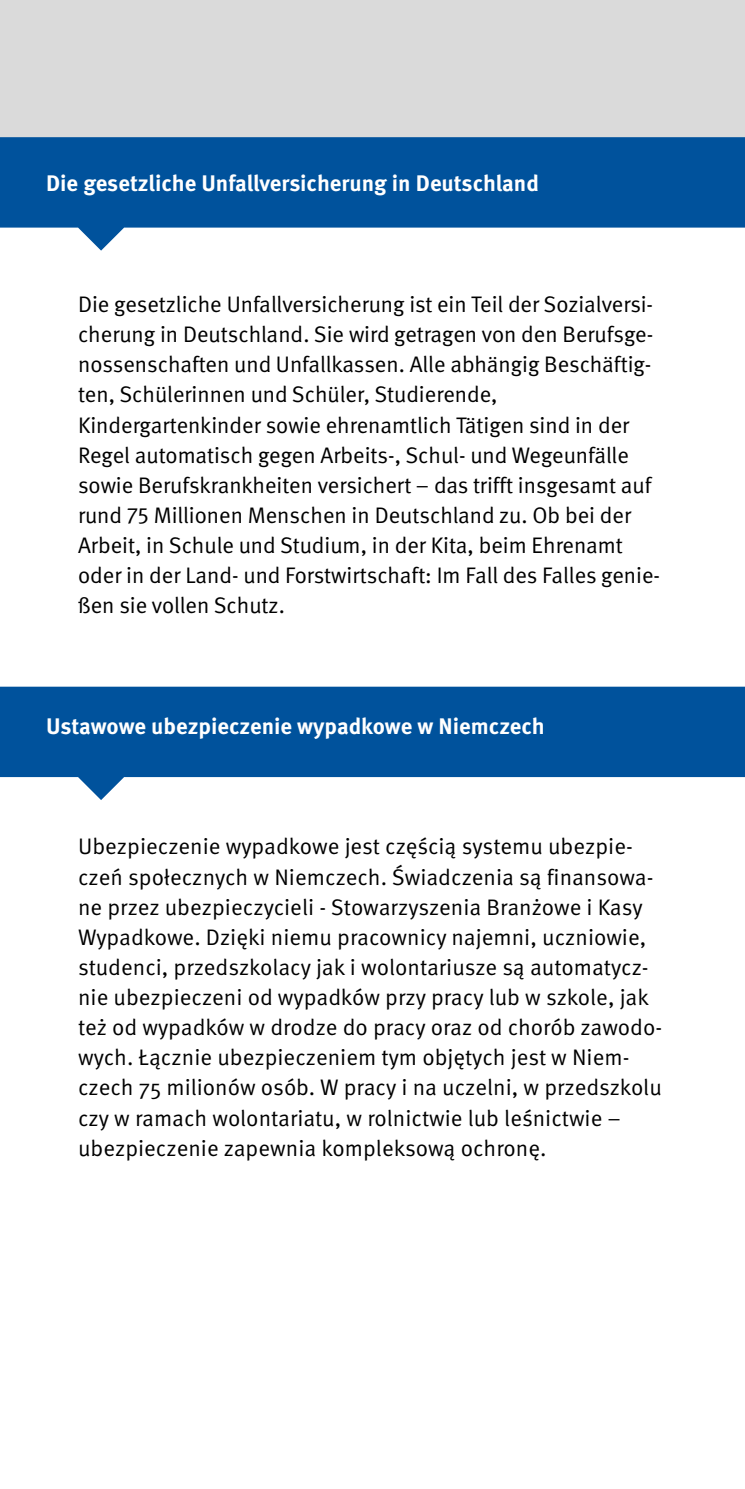
<style>
.page{position:relative;width:745px;height:1489px;background:#fff}
.page>*{position:absolute;margin:0;border:0;box-sizing:border-box;transform-origin:0 0}
.FT_pl{font:22.5px/30px "Meta Pro Norm";color:#000}
.FT{font:22.5px/30px "DGUV Meta";color:#000}
.H2_ohne_Zahl_pl{font:700 22.5px "Meta Pro";color:#fff}
</style>
<div class="page">
<hr style="left:744px;top:973px;width:1px;height:515px;background:#00529c">
<div style="left:0;top:0;width:744px;height:1488px;background:#dadada"></div>
<div style="left:0;top:167px;width:744px;height:1321px;background:#fff"></div>
<svg style="left:0;top:686px;width:744px;height:114px;fill:#00529c"></svg>
<svg style="left:0;top:137px;width:744px;height:113px;fill:#00529c"></svg>
<hr style="left:744px;top:221px;width:1px;height:722px;background:#9c9d9d">
<p class="H2_ohne_Zahl_pl" style="left:46px;top:166px;width:494px">Die gesetzliche Unfallversicherung in Deutschland</p>
<p class="FT" style="left:78px;top:290px;width:583px">Die gesetzliche Unfallversicherung ist ein Teil der Sozialversi&shy;cherung in Deutschland. Sie wird getragen von den Berufsge&shy;nossenschaften und Unfallkassen. Alle abhängig Beschäftig&shy;ten, Schülerinnen und Schüler, Studierende, Kindergartenkinder sowie ehrenamtlich Tätigen sind in der Regel automatisch gegen Arbeits-, Schul- und Wegeunfälle sowie Berufskrankheiten versichert – das trifft insgesamt auf rund 75 Millionen Menschen in Deutschland zu. Ob bei der Arbeit, in Schule und Studium, in der Kita, beim Ehrenamt oder in der Land- und Forstwirtschaft: Im Fall des Falles genie&shy;ßen sie vollen Schutz.</p>
<p class="H2_ohne_Zahl_pl" style="left:46px;top:708px;width:500px">Ustawowe ubezpieczenie wypadkowe w Niemczech</p>
<p class="FT_pl" style="left:78px;top:830px;width:585px">Ubezpieczenie wypadkowe jest częścią systemu ubezpie&shy;czeń społecznych w Niemczech. Świadczenia są finansowa&shy;ne przez ubezpieczycieli - Stowarzyszenia Branżowe i Kasy Wypadkowe. Dzięki niemu pracownicy najemni, uczniowie, studenci, przedszkolacy jak i wolontariusze są automatycz&shy;nie ubezpieczeni od wypadków przy pracy lub w szkole, jak też od wypadków w drodze do pracy oraz od chorób zawodo&shy;wych. Łącznie ubezpieczeniem tym objętych jest w Niem&shy;czech 75 milionów osób. W pracy i na uczelni, w przedszkolu czy w ramach wolontariatu, w rolnictwie lub leśnictwie – ubezpieczenie zapewnia kompleksową ochronę.</p>
</div>
